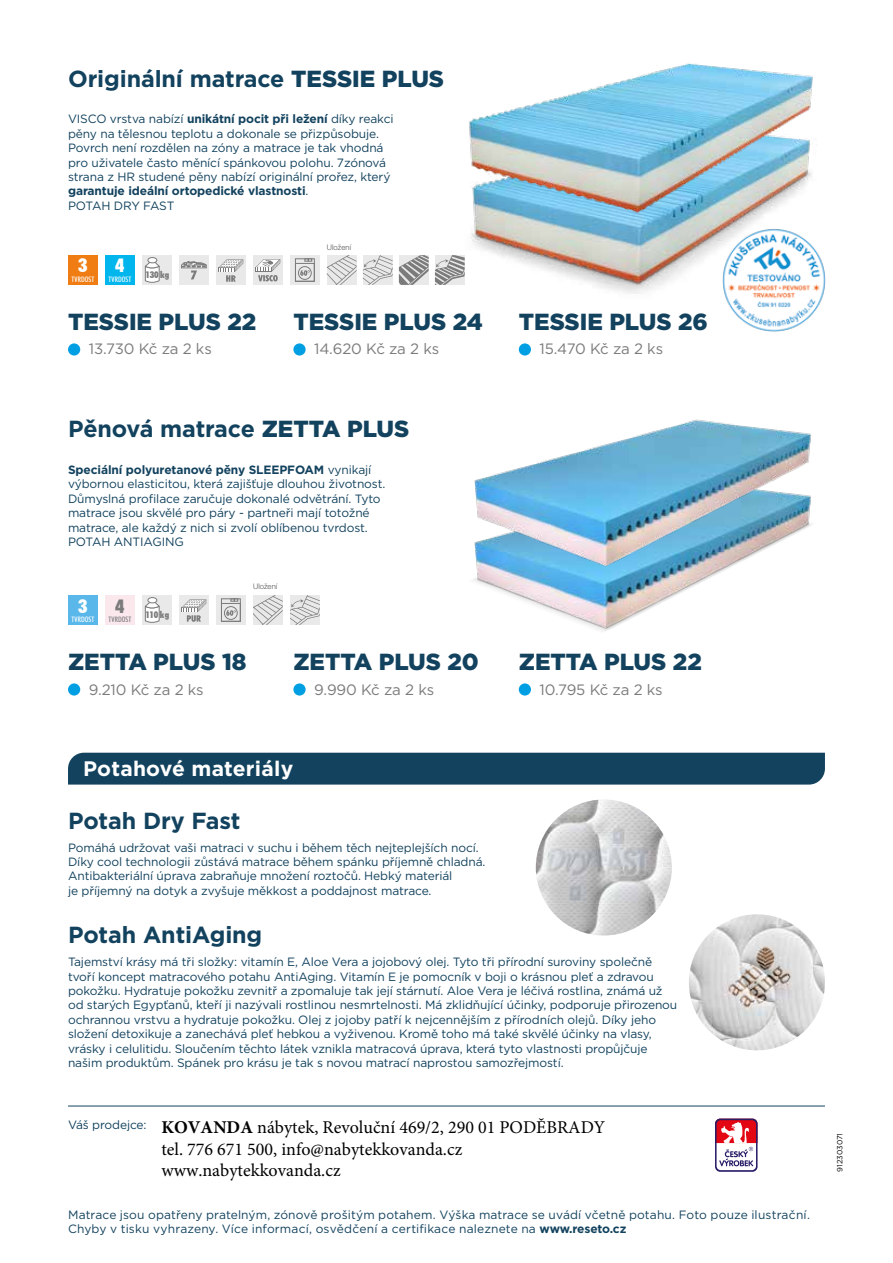
<style>
.page{position:relative;width:893px;height:1263px;background:#fff}
.page>*{position:absolute;margin:0;border:0;box-sizing:border-box;transform-origin:0 0}
.t1{font:700 23.25px "Gotham";letter-spacing:-.005em;color:#12425e}
.t2{font:900 23.25px "Gotham";color:#12425e}
.t3{font:700 21px "Gotham";letter-spacing:.01em;color:#fff}
.t4{font:900 condensed 18.75px "Futura BT";color:#fff}
.t5{font:900 condensed 18.75px "Futura BT";color:#7c7b7b}
.t6{font:18px/21.6px "Minion Pro";color:#000}
.t7{font:15px "Gotham";letter-spacing:-.01em;color:#7c7b7b}
.t8{font:12px/14.4px "Gotham";letter-spacing:-.01em;color:#12425e}
.t9{font:12px/14.4px "Gotham";letter-spacing:.01em;color:#12425e}
.t10{font:900 condensed 9.15px "Futura BT";letter-spacing:-.01em;color:#7c7b7b}
.t11{font:300 7.65px "Helvetica Neue LT Pro";letter-spacing:.01em;color:#575756}
.t12{font:500 condensed 7.5px "Futura BT";letter-spacing:.015em;color:#fff}
.t13{font:7.5px "Gotham";color:#000}
.t14{font:500 condensed 7.5px "Futura BT";letter-spacing:.015em;color:#7c7b7b}
.s1{font-weight:900}
.s2{font-weight:700}
</style>
<div class="page">
<div style="left:179px;top:255px;width:30px;height:30px;background:#e9e9e9"></div>
<svg style="left:181px;top:261px;width:26px;height:18px"></svg>
<div style="left:216px;top:255px;width:30px;height:30px;background:#e9e9e9"></div>
<svg style="left:218px;top:259px;width:25px;height:23px"></svg>
<div style="left:290px;top:255px;width:30px;height:30px;background:#e9e9e9"></div>
<svg style="left:300px;top:270px;width:10px;height:6px"></svg>
<div style="left:295px;top:258px;width:20px;height:24px;border:1px solid #7c7b7b"></div>
<div style="left:298px;top:266px;width:14px;height:14px;border:1px solid #7c7b7b;border-radius:50%"></div>
<svg style="left:304px;top:258px;width:8px;height:4px"></svg>
<div style="left:295px;top:263px;width:20px;height:19px;border:1px solid #7c7b7b"></div>
<div style="left:142px;top:255px;width:30px;height:30px;background:#e9e9e9"></div>
<svg style="left:145px;top:261px;width:15px;height:22px"></svg>
<div style="left:148px;top:258px;width:9px;height:5px;background:#fff;border-radius:50%"></div>
<div style="left:148px;top:257px;width:9px;height:6px;border:1px solid #7c7b7b;border-radius:50%"></div>
<div style="left:105px;top:255px;width:30px;height:30px;background:#00b6ed"></div>
<div style="left:68px;top:255px;width:30px;height:30px;background:#ef7d14"></div>
<div style="left:253px;top:255px;width:30px;height:30px;background:#e9e9e9"></div>
<svg style="left:255px;top:259px;width:25px;height:22px"></svg>
<div style="left:179px;top:595px;width:30px;height:30px;background:#e9e9e9"></div>
<svg style="left:181px;top:599px;width:25px;height:23px"></svg>
<div style="left:216px;top:595px;width:30px;height:30px;background:#e9e9e9"></div>
<svg style="left:226px;top:610px;width:10px;height:6px"></svg>
<div style="left:221px;top:598px;width:20px;height:24px;border:1px solid #7c7b7b"></div>
<div style="left:224px;top:606px;width:14px;height:14px;border:1px solid #7c7b7b;border-radius:50%"></div>
<svg style="left:230px;top:598px;width:8px;height:3px"></svg>
<div style="left:221px;top:603px;width:20px;height:19px;border:1px solid #7c7b7b"></div>
<div style="left:142px;top:595px;width:30px;height:30px;background:#e9e9e9"></div>
<svg style="left:145px;top:601px;width:15px;height:22px"></svg>
<div style="left:148px;top:598px;width:9px;height:5px;background:#fff;border-radius:50%"></div>
<div style="left:148px;top:597px;width:9px;height:6px;border:1px solid #7c7b7b;border-radius:50%"></div>
<div style="left:105px;top:595px;width:30px;height:30px;background:#fae8ed"></div>
<div style="left:68px;top:595px;width:30px;height:30px;background:#59b7ea"></div>
<svg style="left:253px;top:595px;width:30px;height:30px"></svg>
<svg style="left:290px;top:595px;width:30px;height:30px"></svg>
<svg style="left:327px;top:255px;width:30px;height:30px"></svg>
<svg style="left:399px;top:255px;width:30px;height:30px"></svg>
<svg style="left:363px;top:255px;width:30px;height:30px"></svg>
<svg style="left:435px;top:255px;width:19px;height:30px"></svg>
<img style="left:536px;top:799px;width:136px;height:136px;border-radius:68px">
<img style="left:689px;top:914px;width:136px;height:136px;border-radius:68px">
<img style="left:454px;top:234px;width:266px;height:60px">
<img style="left:469px;top:63px;width:347px;height:171px">
<hr style="left:68px;top:1106px;width:757px;height:1px;background:#12425e">
<img style="left:537px;top:605px;width:119px;height:26px">
<img style="left:473px;top:419px;width:339px;height:186px">
<div style="left:68px;top:753px;width:757px;height:31px;background:#12425e"></div>
<svg style="left:715px;top:1118px;width:42px;height:54px"></svg>
<div style="left:68px;top:343px;width:12px;height:12px;background:#009fe3;border-radius:50%"></div>
<div style="left:68px;top:683px;width:12px;height:12px;background:#009fe3;border-radius:50%"></div>
<div style="left:293px;top:343px;width:13px;height:12px;background:#009fe3;border-radius:50%"></div>
<div style="left:293px;top:683px;width:13px;height:12px;background:#009fe3;border-radius:50%"></div>
<div style="left:519px;top:343px;width:12px;height:12px;background:#009fe3;border-radius:50%"></div>
<div style="left:519px;top:683px;width:12px;height:12px;background:#009fe3;border-radius:50%"></div>
<img style="left:720px;top:226px;width:106px;height:106px">
<h1 class="t1" style="left:68px;top:63px;width:378px">Originální matrace <span class="s1">TESSIE PLUS</span></h1>
<p class="t8" style="left:68px;top:112px;width:327px">VISCO vrstva nabízí <span class="s2">unikátní pocit při ležení</span> díky reakci pěny na tělesnou teplotu a dokonale se přizpůsobuje.<br>Povrch není rozdělen na zóny a matrace je tak vhodná pro uživatele často měnící spánkovou polohu. 7zónová strana z HR studené pěny nabízí originální prořez, který <span class="s2">garantuje ideální ortopedické vlastnosti</span>.<br>POTAH DRY FAST</p>
<h3 class="t4" style="left:78px;top:254px;width:11px">3</h3>
<p class="t12" style="left:71px;top:274px;width:25px">TVRDOST</p>
<h3 class="t4" style="left:115px;top:254px;width:11px">4</h3>
<p class="t12" style="left:108px;top:274px;width:25px">TVRDOST</p>
<p class="t10" style="left:146px;top:269px;width:25px">130 kg</p>
<h1 class="t2" style="left:68px;top:306px;width:190px">TESSIE PLUS 22</h1>
<p class="t7" style="left:89px;top:340px;width:125px">13.730 Kč za 2 ks</p>
<p class="t11" style="left:327px;top:243px;width:26px">Uložení</p>
<h1 class="t2" style="left:293px;top:306px;width:191px">TESSIE PLUS 24</h1>
<p class="t7" style="left:314px;top:340px;width:127px">14.620 Kč za 2 ks</p>
<h1 class="t1" style="left:68px;top:414px;width:343px">Pěnová matrace <span class="s1">ZETTA PLUS</span></h1>
<p class="t8" style="left:68px;top:462px;width:319px"><span class="s2">Speciální polyuretanové pěny SLEEPFOAM</span> vynikají výbornou elasticitou, která zajišťuje dlouhou životnost.<br>Důmyslná profilace zaručuje dokonalé odvětrání. Tyto matrace jsou skvělé pro páry - partneři mají totožné matrace, ale každý z nich si zvolí oblíbenou tvrdost.<br>POTAH ANTIAGING</p>
<h3 class="t4" style="left:78px;top:594px;width:11px">3</h3>
<p class="t12" style="left:71px;top:614px;width:25px">TVRDOST</p>
<h3 class="t5" style="left:115px;top:594px;width:11px">4</h3>
<p class="t14" style="left:108px;top:614px;width:25px">TVRDOST</p>
<p class="t10" style="left:146px;top:609px;width:25px">110 kg</p>
<p class="t11" style="left:253px;top:582px;width:26px">Uložení</p>
<h1 class="t2" style="left:68px;top:646px;width:180px">ZETTA PLUS 18</h1>
<p class="t7" style="left:89px;top:680px;width:116px">9.210 Kč za 2 ks</p>
<h1 class="t2" style="left:293px;top:646px;width:187px">ZETTA PLUS 20</h1>
<p class="t7" style="left:314px;top:680px;width:122px">9.990 Kč za 2 ks</p>
<h2 class="t3" style="left:83px;top:755px;width:212px">Potahové materiály</h2>
<h1 class="t1" style="left:68px;top:805px;width:174px">Potah Dry Fast</h1>
<p class="t8" style="left:68px;top:840px;width:419px">Pomáhá udržovat vaši matraci v suchu i během těch nejteplejších nocí.<br>Díky cool technologii zůstává matrace během spánku příjemně chladná.<br>Antibakteriální úprava zabraňuje množení roztočů. Hebký materiál<br>je příjemný na dotyk a zvyšuje měkkost a poddajnost matrace.</p>
<h1 class="t2" style="left:519px;top:306px;width:191px">TESSIE PLUS 26</h1>
<p class="t7" style="left:539px;top:340px;width:125px">15.470 Kč za 2 ks</p>
<h1 class="t2" style="left:519px;top:646px;width:185px">ZETTA PLUS 22</h1>
<p class="t7" style="left:539px;top:680px;width:125px">10.795 Kč za 2 ks</p>
<h1 class="t1" style="left:68px;top:920px;width:196px">Potah AntiAging</h1>
<p class="t8" style="left:68px;top:954px;width:611px">Tajemství krásy má tři složky: vitamín E, Aloe Vera a jojobový olej. Tyto tři přírodní suroviny společně tvoří koncept matracového potahu AntiAging. Vitamín E je pomocník v boji o krásnou pleť a zdravou pokožku. Hydratuje pokožku zevnitř a zpomaluje tak její stárnutí. Aloe Vera je léčivá rostlina, známá už od starých Egypťanů, kteří ji nazývali rostlinou nesmrtelnosti. Má zklidňující účinky, podporuje přirozenou ochrannou vrstvu a hydratuje pokožku. Olej z jojoby patří k nejcennějším z přírodních olejů. Díky jeho složení detoxikuje a zanechává pleť hebkou a vyživenou. Kromě toho má také skvělé účinky na vlasy, vrásky i celulitidu. Sloučením těchto látek vznikla matracová úprava, která tyto vlastnosti propůjčuje našim produktům. Spánek pro krásu je tak s novou matrací naprostou samozřejmostí.</p>
<p class="t8" style="left:68px;top:1117px;width:80px">Váš prodejce:</p>
<h3 class="t6" style="left:161px;top:1116px;width:445px"><span class="s2">KOVANDA</span> nábytek, Revoluční 469/2, 290 01 PODĚBRADY tel. 776 671 500, info@nabytekkovanda.cz www.nabytekkovanda.cz</h3>
<p class="t9" style="left:68px;top:1207px;width:743px">Matrace jsou opatřeny pratelným, zónově prošitým potahem. Výška matrace se uvádí včetně potahu. Foto pouze ilustrační.<br>Chyby v tisku vyhrazeny. Více informací, osvědčení a certifikace naleznete na <span class="s2">www.reseto.cz</span></p>
<p class="t13" style="left:835px;top:1172px;width:40px;rotate:-90deg">912303071</p>
</div>
